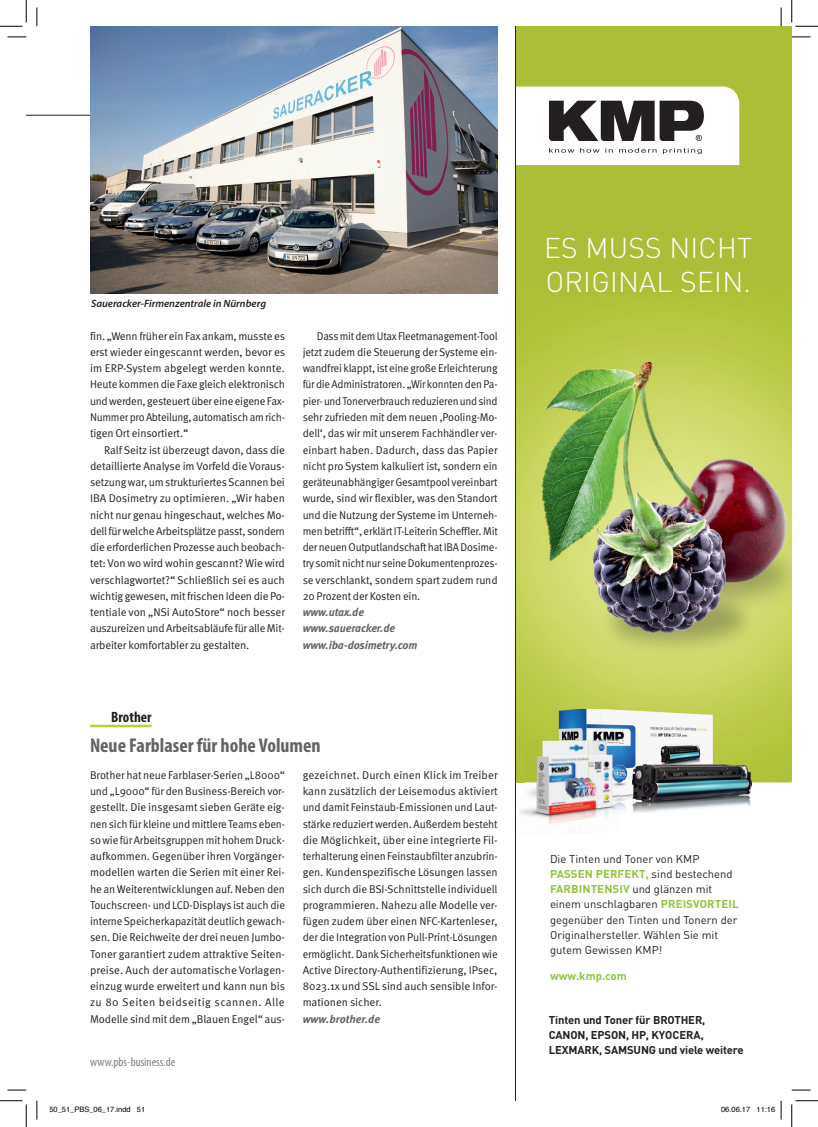
<style>
.page{position:relative;width:818px;height:1127px;background:#fff}
.page>*{position:absolute;margin:0;border:0;box-sizing:border-box;transform-origin:0 0}
.t1{font:300 28.25px/33.9px "DIN Pro";letter-spacing:.01em;color:#fff}
.t2{font:700 condensed 20px "Myriad Pro";color:#636366}
.t3{font:700 condensed 15px "Myriad Pro";color:#231f20}
.t4{font:condensed 12.5px "Myriad Pro";color:#808285}
.t5{font:11.25px/16.2px "Meta OT Norm";letter-spacing:-.015em;color:#231f20;text-align:justify}
.t6{font:11.25px/16.2px "Meta OT Norm";letter-spacing:-.015em;color:#231f20;text-align:justify;scale:.95 1}
.t7{font:11.25px/15.2px "DIN Pro";color:#231f20}
.t8{font:700 11.25px/15.2px "DIN Pro";letter-spacing:-.01em;color:#231f20}
.t9{font:italic 700 11.25px/16.2px "Meta OT";letter-spacing:-.015em;color:#636366}
.t10{font:700 11.25px "DIN Pro";color:#8fc63e}
.t11{font:italic 600 10.62px "Myriad Pro";color:#231f20}
.t12{font:7.5px "Helvetica";color:#000}
.s1{font-weight:700;color:#8fc63e}
</style>
<div class="page">
<hr style="left:26px;top:115px;width:472px;height:1px;background:#231f20">
<img style="left:90px;top:26px;width:408px;height:267px">
<hr style="left:90px;top:724px;width:62px;height:3px;background:#b3d234">
<div style="left:515px;top:26px;width:277px;height:753px;background:#acbe37"></div>
<img style="left:516px;top:779px;width:276px;height:3px">
<img style="left:516px;top:321px;width:276px;height:375px">
<img style="left:523px;top:696px;width:190px;height:12px">
<img style="left:713px;top:696px;width:79px;height:45px">
<img style="left:620px;top:744px;width:131px;height:69px">
<img style="left:526px;top:708px;width:75px;height:31px">
<img style="left:601px;top:708px;width:150px;height:36px">
<img style="left:517px;top:782px;width:34px;height:42px">
<svg style="left:517px;top:779px;width:9px;height:3px"></svg>
<img style="left:536px;top:739px;width:84px;height:40px">
<img style="left:526px;top:779px;width:94px;height:39px">
<svg style="left:516px;top:86px;width:223px;height:79px;background:#c4c3c2"></svg>
<hr style="left:515px;top:26px;width:1px;height:1074px;background:#231f20">
<svg style="left:8px;top:36px;width:18px;height:2px"></svg>
<svg style="left:792px;top:36px;width:18px;height:2px"></svg>
<svg style="left:8px;top:1089px;width:18px;height:1px"></svg>
<svg style="left:792px;top:1089px;width:18px;height:1px"></svg>
<svg style="left:36px;top:8px;width:2px;height:18px"></svg>
<svg style="left:36px;top:1100px;width:2px;height:19px"></svg>
<svg style="left:780px;top:8px;width:2px;height:18px"></svg>
<svg style="left:0;top:0;width:27px;height:27px"></svg>
<svg style="left:0;top:1100px;width:27px;height:26px"></svg>
<svg style="left:791px;top:0;width:27px;height:27px"></svg>
<svg style="left:791px;top:1100px;width:27px;height:26px"></svg>
<svg style="left:780px;top:1100px;width:2px;height:19px"></svg>
<p class="t11" style="left:91px;top:296px;width:176px">Saueracker-Firmenzentrale in Nürnberg</p>
<p class="t5" style="left:90px;top:328px;width:197px">fin. „Wenn früher ein Fax ankam, musste es erst wieder eingescannt werden, bevor es im ERP-System abgelegt werden konnte.<br>Heute kommen die Faxe gleich elektronisch und werden, gesteuert über eine eigene Fax-Nummer pro Abteilung, automatisch am rich&shy;tigen Ort einsortiert.“</p>
<p class="t5" style="left:90px;top:441px;width:196px;text-indent:14px">Ralf Seitz ist überzeugt davon, dass die detaillierte Analyse im Vorfeld die Voraus&shy;setzung war, um strukturiertes Scannen bei IBA Dosimetry zu optimieren. „Wir haben nicht nur genau hingeschaut, welches Mo&shy;dell für welche Arbeitsplätze passt, sondern die erforderlichen Prozesse auch beobach&shy;tet: Von wo wird wohin gescannt? Wie wird verschlagwortet?“ Schließlich sei es auch wichtig gewesen, mit frischen Ideen die Po&shy;tentiale von „NSi AutoStore“ noch besser auszureizen und Arbeitsabläufe für alle Mit&shy;arbeiter komfortabler zu gestalten.</p>
<p class="t6" style="left:303px;top:328px;width:207px;text-indent:14px">Dass mit dem Utax Fleetmanagement-Tool jetzt zudem die Steuerung der Systeme ein&shy;wandfrei klappt, ist eine große Erleichterung für die Administratoren. „Wir konnten den Pa&shy;pier- und Tonerverbrauch reduzieren und sind sehr zufrieden mit dem neuen ‚Pooling-Mo&shy;dell‘, das wir mit unserem Fachhändler ver&shy;einbart haben. Dadurch, dass das Papier nicht pro System kalkuliert ist, sondern ein geräteunabhängiger Gesamtpool vereinbart wurde, sind wir flexibler, was den Standort und die Nutzung der Systeme im Unterneh&shy;men betrifft“, erklärt IT-Leiterin Scheffler. Mit der neuen Outputlandschaft hat IBA Dosime&shy;try somit nicht nur seine Dokumentenprozes&shy;se verschlankt, sondern spart zudem rund 20 Prozent der Kosten ein.</p>
<p class="t9" style="left:303px;top:604px;width:116px">www.utax.de www.saueracker.de www.iba-dosimetry.com</p>
<h3 class="t3" style="left:111px;top:707px;width:42px">Brother</h3>
<h2 class="t2" style="left:90px;top:732px;width:232px">Neue Farblaser für hohe Volumen</h2>
<p class="t5" style="left:90px;top:766px;width:197px">Brother hat neue Farblaser-Serien „L8000“ und „L9000“ für den Business-Bereich vor&shy;gestellt. Die insgesamt sieben Geräte eig&shy;nen sich für kleine und mittlere Teams eben&shy;so wie für Arbeitsgruppen mit hohem Druck&shy;aufkommen. Gegenüber ihren Vorgänger&shy;modellen warten die Serien mit einer Rei&shy;he an Weiterentwicklungen auf. Neben den Touchscreen- und LCD-Displays ist auch die interne Speicherkapazität deutlich gewach&shy;sen. Die Reichweite der drei neuen Jumbo-Toner garantiert zudem attraktive Seiten&shy;preise. Auch der automatische Vorlagen&shy;einzug wurde erweitert und kann nun bis zu 80 Seiten beidseitig scannen. Alle Modelle sind mit dem „Blauen Engel“ aus-</p>
<p class="t5" style="left:303px;top:766px;width:197px">gezeichnet. Durch einen Klick im Treiber kann zusätzlich der Leisemodus aktiviert und damit Feinstaub-Emissionen und Laut&shy;stärke reduziert werden. Außerdem besteht die Möglichkeit, über eine integrierte Fil&shy;terhalterung einen Feinstaubfilter anzubrin&shy;gen. Kundenspezifische Lösungen lassen sich durch die BSI-Schnittstelle individuell programmieren. Nahezu alle Modelle ver&shy;fügen zudem über einen NFC-Kartenleser, der die Integration von Pull-Print-Lösungen ermöglicht. Dank Sicherheitsfunktionen wie Active Directory-Authentifizierung, IPsec, 8023.1x und SSL sind auch sensible Infor&shy;mationen sicher.</p>
<p class="t9" style="left:303px;top:1010px;width:79px">www.brother.de</p>
<p class="t4" style="left:90px;top:1053px;width:87px">www.pbs-business.de</p>
<h1 class="t1" style="left:544px;top:229px;width:210px">ES MUSS NICHT<br>ORIGINAL SEIN.</h1>
<p class="t7" style="left:550px;top:849px;width:190px">Die Tinten und Toner von KMP<br><span class="s1">PASSEN PERFEKT,</span> sind bestechend<br><span class="s1">FARBINTENSIV</span> und glänzen mit einem unschlagbaren <span class="s1">PREISVORTEIL </span>gegenüber den Tinten und Tonern der<br>Original hersteller. Wählen Sie mit gutem Gewissen KMP!</p>
<p class="t10" style="left:550px;top:968px;width:78px">www.kmp.com</p>
<p class="t8" style="left:549px;top:1011px;width:196px">Tinten und Toner für BROTHER,<br>CANON, EPSON, HP, KYOCERA,<br>LEXMARK, SAMSUNG und viele weitere</p>
<p class="t12" style="left:49px;top:1103px;width:97px">50_51_PBS_06_17.indd 51</p>
<p class="t12" style="left:721px;top:1103px;width:56px">06.06.17 11:16</p>
</div>
